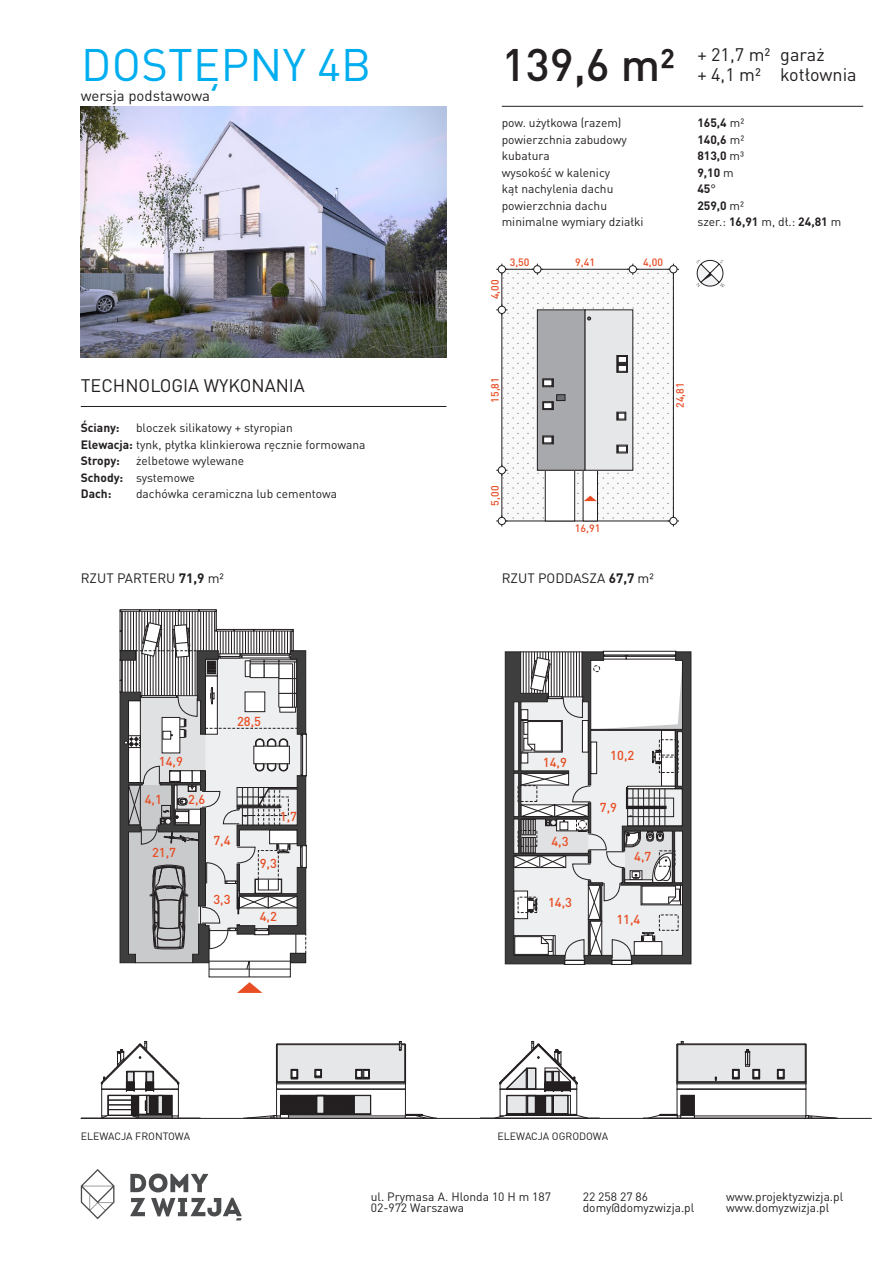
<style>
.page{position:relative;width:893px;height:1263px;background:#fff}
.page>*{position:absolute;margin:0;border:0;box-sizing:border-box;transform-origin:0 0}
.t1{font:45px "DIN Pro";letter-spacing:.01em;color:#00aeef}
.t2{font:500 45px "DIN Pro";color:#231f20}
.t3{font:18px "DIN Pro";color:#231f20}
.t4{font:15px "DIN Pro";color:#231f20}
.t5{font:13.5px "DIN Pro";color:#231f20}
.t6{font:500 12.9px "DIN Pro";color:#e84d24}
.t7{font:12px "DIN Pro";color:#231f20}
.t8{font:700 12px "DIN Pro";color:#231f20}
.t9{font:500 10.65px "DIN Pro";color:#e84d24}
.t10{font:10.5px "DIN Pro";letter-spacing:-.005em;color:#231f20}
.s1{font-weight:400}
.s2{font-weight:700}
</style>
<div class="page">
<hr style="left:81px;top:406px;width:365px;height:1px;background:#231f20">
<hr style="left:81px;top:1118px;width:791px;height:1px;background:#231f20">
<hr style="left:502px;top:106px;width:361px;height:1px;background:#231f20">
<img style="left:81px;top:106px;width:365px;height:251px">
<svg style="left:696px;top:259px;width:29px;height:28px"></svg>
<svg style="left:507px;top:272px;width:162px;height:247px"></svg>
<div style="left:545px;top:470px;width:30px;height:51px;background:#fff"></div>
<div style="left:545px;top:470px;width:30px;height:51px;border:1px solid #231f20"></div>
<div style="left:583px;top:470px;width:14px;height:51px;background:#fff"></div>
<div style="left:583px;top:470px;width:15px;height:51px;border:1px solid #231f20"></div>
<svg style="left:496px;top:264px;width:11px;height:11px"></svg>
<div style="left:498px;top:266px;width:7px;height:7px;background:#fff;border-radius:50%"></div>
<div style="left:498px;top:266px;width:8px;height:7px;border:1px solid #231f20;border-radius:50%"></div>
<svg style="left:496px;top:304px;width:11px;height:11px"></svg>
<div style="left:498px;top:306px;width:7px;height:7px;background:#fff;border-radius:50%"></div>
<div style="left:498px;top:306px;width:8px;height:8px;border:1px solid #231f20;border-radius:50%"></div>
<svg style="left:496px;top:465px;width:11px;height:11px"></svg>
<div style="left:498px;top:467px;width:7px;height:7px;background:#fff;border-radius:50%"></div>
<div style="left:498px;top:466px;width:8px;height:8px;border:1px solid #231f20;border-radius:50%"></div>
<svg style="left:532px;top:264px;width:11px;height:11px"></svg>
<div style="left:534px;top:266px;width:7px;height:7px;background:#fff;border-radius:50%"></div>
<div style="left:534px;top:266px;width:7px;height:7px;border:1px solid #231f20;border-radius:50%"></div>
<svg style="left:627px;top:264px;width:11px;height:11px"></svg>
<div style="left:629px;top:266px;width:7px;height:7px;background:#fff;border-radius:50%"></div>
<div style="left:629px;top:266px;width:7px;height:7px;border:1px solid #231f20;border-radius:50%"></div>
<svg style="left:668px;top:264px;width:11px;height:11px"></svg>
<div style="left:670px;top:266px;width:7px;height:7px;background:#fff;border-radius:50%"></div>
<div style="left:670px;top:266px;width:7px;height:7px;border:1px solid #231f20;border-radius:50%"></div>
<svg style="left:496px;top:515px;width:11px;height:12px"></svg>
<div style="left:498px;top:517px;width:7px;height:8px;background:#fff;border-radius:50%"></div>
<div style="left:498px;top:517px;width:8px;height:8px;border:1px solid #231f20;border-radius:50%"></div>
<svg style="left:668px;top:515px;width:11px;height:12px"></svg>
<div style="left:670px;top:517px;width:7px;height:8px;background:#fff;border-radius:50%"></div>
<div style="left:670px;top:517px;width:7px;height:8px;border:1px solid #231f20;border-radius:50%"></div>
<svg style="left:584px;top:496px;width:13px;height:5px"></svg>
<div style="left:537px;top:310px;width:48px;height:160px;background:#a8a9ad"></div>
<div style="left:537px;top:310px;width:48px;height:160px;border:1px solid #231f20"></div>
<div style="left:585px;top:310px;width:48px;height:160px;background:#e6e7e9"></div>
<svg style="left:587px;top:317px;width:4px;height:3px"></svg>
<div style="left:617px;top:355px;width:10px;height:8px;border:1px solid #231f20"></div>
<div style="left:618px;top:356px;width:9px;height:6px;background:#fff"></div>
<div style="left:618px;top:356px;width:9px;height:6px;border:1px solid #231f20"></div>
<div style="left:617px;top:364px;width:10px;height:8px;border:1px solid #231f20"></div>
<div style="left:618px;top:365px;width:9px;height:6px;background:#fff"></div>
<div style="left:618px;top:365px;width:9px;height:6px;border:1px solid #231f20"></div>
<svg style="left:626px;top:356px;width:1px;height:15px"></svg>
<svg style="left:617px;top:355px;width:1px;height:17px"></svg>
<div style="left:617px;top:445px;width:10px;height:8px;border:1px solid #231f20"></div>
<div style="left:618px;top:446px;width:9px;height:6px;background:#fff"></div>
<div style="left:618px;top:446px;width:9px;height:6px;border:1px solid #231f20"></div>
<div style="left:543px;top:436px;width:10px;height:8px;border:1px solid #231f20"></div>
<div style="left:543px;top:437px;width:9px;height:6px;background:#fff"></div>
<div style="left:543px;top:402px;width:10px;height:8px;border:1px solid #231f20"></div>
<div style="left:543px;top:403px;width:9px;height:6px;background:#fff"></div>
<div style="left:543px;top:403px;width:9px;height:6px;border:1px solid #231f20"></div>
<div style="left:543px;top:379px;width:10px;height:8px;border:1px solid #231f20"></div>
<div style="left:543px;top:380px;width:9px;height:6px;background:#fff"></div>
<div style="left:543px;top:380px;width:9px;height:6px;border:1px solid #231f20"></div>
<div style="left:617px;top:412px;width:9px;height:8px;border:1px solid #231f20"></div>
<div style="left:618px;top:413px;width:7px;height:6px;background:#fff"></div>
<div style="left:618px;top:413px;width:7px;height:6px;border:1px solid #231f20"></div>
<div style="left:557px;top:395px;width:8px;height:6px;background:#6c6d70"></div>
<div style="left:557px;top:395px;width:8px;height:6px;border:1px solid #231f20"></div>
<svg style="left:120px;top:610px;width:187px;height:383px"></svg>
<svg style="left:505px;top:651px;width:186px;height:314px"></svg>
<div style="left:594px;top:665px;width:6px;height:7px;border:1px dashed #231f20;border-radius:50%"></div>
<div style="left:627px;top:786px;width:48px;height:3px;border:1px solid #231f20"></div>
<svg style="left:247px;top:1041px;width:187px;height:77px"></svg>
<svg style="left:495px;top:1041px;width:93px;height:77px"></svg>
<svg style="left:648px;top:1041px;width:187px;height:77px"></svg>
<svg style="left:101px;top:1041px;width:79px;height:77px"></svg>
<svg style="left:130px;top:1173px;width:112px;height:47px"></svg>
<svg style="left:81px;top:1169px;width:33px;height:50px"></svg>
<p class="t1" style="left:81px;top:29px;width:292px">DOSTĘPNY 4B</p>
<p class="t2" style="left:502px;top:28px;width:175px">139,6 m²</p>
<p class="t3" style="left:697px;top:41px;width:129px">+ 21,7 m² garaż</p>
<p class="t3" style="left:697px;top:60px;width:161px">+ 4,1 m² kotłownia</p>
<p class="t4" style="left:81px;top:84px;width:131px">wersja podstawowa</p>
<p class="t7" style="left:502px;top:114px;width:121px">pow. użytkowa (razem)</p>
<p class="t8" style="left:697px;top:113px;width:48px">165,4 <span class="s1">m²</span></p>
<p class="t7" style="left:502px;top:130px;width:127px">powierzchnia zabudowy</p>
<p class="t8" style="left:697px;top:130px;width:48px">140,6 <span class="s1">m²</span></p>
<p class="t7" style="left:502px;top:147px;width:49px">kubatura</p>
<p class="t8" style="left:697px;top:146px;width:48px">813,0 <span class="s1">m³</span></p>
<p class="t7" style="left:502px;top:163px;width:110px">wysokość w kalenicy</p>
<p class="t8" style="left:697px;top:163px;width:38px">9,10 <span class="s1">m</span></p>
<p class="t7" style="left:502px;top:180px;width:113px">kąt nachylenia dachu</p>
<p class="t8" style="left:697px;top:179px;width:20px">45<span class="s1">°</span></p>
<p class="t7" style="left:502px;top:196px;width:107px">powierzchnia dachu</p>
<p class="t8" style="left:697px;top:196px;width:48px">259,0 <span class="s1">m²</span></p>
<p class="t7" style="left:502px;top:213px;width:143px">minimalne wymiary działki</p>
<p class="t7" style="left:697px;top:213px;width:145px">szer.: <span class="s2">16,91</span> m, dł.: <span class="s2">24,81</span> m</p>
<p class="t3" style="left:81px;top:372px;width:226px">TECHNOLOGIA WYKONANIA</p>
<p class="t8" style="left:81px;top:418px;width:40px">Ściany:</p>
<p class="t7" style="left:136px;top:418px;width:158px">bloczek silikatowy + styropian</p>
<p class="t7" style="left:81px;top:435px;width:286px"><span class="s2">Elewacja:</span> tynk, płytka klinkierowa ręcznie formowana</p>
<p class="t8" style="left:81px;top:451px;width:41px">Stropy:</p>
<p class="t7" style="left:136px;top:451px;width:110px">żelbetowe wylewane</p>
<p class="t7" style="left:81px;top:468px;width:116px"><span class="s2">Schody:</span> systemowe</p>
<p class="t8" style="left:81px;top:484px;width:32px">Dach:</p>
<p class="t7" style="left:136px;top:484px;width:202px">dachówka ceramiczna lub cementowa</p>
<p class="t9" style="left:486px;top:299px;width:21px;rotate:-90deg">4,00</p>
<p class="t9" style="left:510px;top:254px;width:21px">3,50</p>
<p class="t9" style="left:575px;top:254px;width:21px">9,41</p>
<p class="t9" style="left:643px;top:254px;width:21px">4,00</p>
<p class="t9" style="left:486px;top:403px;width:27px;rotate:-90deg">15,81</p>
<p class="t9" style="left:671px;top:408px;width:27px;rotate:-90deg">24,81</p>
<p class="t9" style="left:486px;top:505px;width:21px;rotate:-90deg">5,00</p>
<p class="t9" style="left:575px;top:519px;width:27px">16,91</p>
<p class="t5" style="left:81px;top:567px;width:145px">RZUT PARTERU <span class="s2">71,9</span> m²</p>
<p class="t5" style="left:502px;top:567px;width:153px">RZUT PODDASZA <span class="s2">67,7</span> m²</p>
<p class="t6" style="left:237px;top:710px;width:26px">28,5</p>
<p class="t6" style="left:159px;top:751px;width:26px">14,9</p>
<p class="t6" style="left:145px;top:788px;width:19px">4,1</p>
<p class="t6" style="left:188px;top:788px;width:19px">2,6</p>
<p class="t6" style="left:152px;top:841px;width:26px">21,7</p>
<p class="t6" style="left:213px;top:830px;width:19px">7,4</p>
<p class="t6" style="left:213px;top:888px;width:19px">3,3</p>
<p class="t6" style="left:280px;top:805px;width:19px">1,7</p>
<p class="t6" style="left:260px;top:853px;width:19px">9,3</p>
<p class="t6" style="left:260px;top:905px;width:19px">4,2</p>
<p class="t6" style="left:543px;top:751px;width:26px">14,9</p>
<p class="t6" style="left:551px;top:830px;width:19px">4,3</p>
<p class="t6" style="left:548px;top:892px;width:26px">14,3</p>
<p class="t6" style="left:610px;top:745px;width:26px">10,2</p>
<p class="t6" style="left:600px;top:796px;width:19px">7,9</p>
<p class="t6" style="left:634px;top:846px;width:19px">4,7</p>
<p class="t6" style="left:616px;top:909px;width:26px">11,4</p>
<p class="t10" style="left:81px;top:1127px;width:111px">ELEWACJA FRONTOWA</p>
<p class="t10" style="left:497px;top:1127px;width:112px">ELEWACJA OGRODOWA</p>
<p class="t7" style="left:371px;top:1187px;width:182px">ul. Prymasa A. Hlonda 10 H m 187</p>
<p class="t7" style="left:371px;top:1198px;width:95px">02-972 Warszawa</p>
<p class="t7" style="left:583px;top:1187px;width:67px">22 258 27 86</p>
<p class="t7" style="left:583px;top:1198px;width:113px">domy@domyzwizja.pl</p>
<p class="t7" style="left:726px;top:1187px;width:118px">www.projektyzwizja.pl</p>
<p class="t7" style="left:726px;top:1198px;width:105px">www.domyzwizja.pl</p>
</div>
